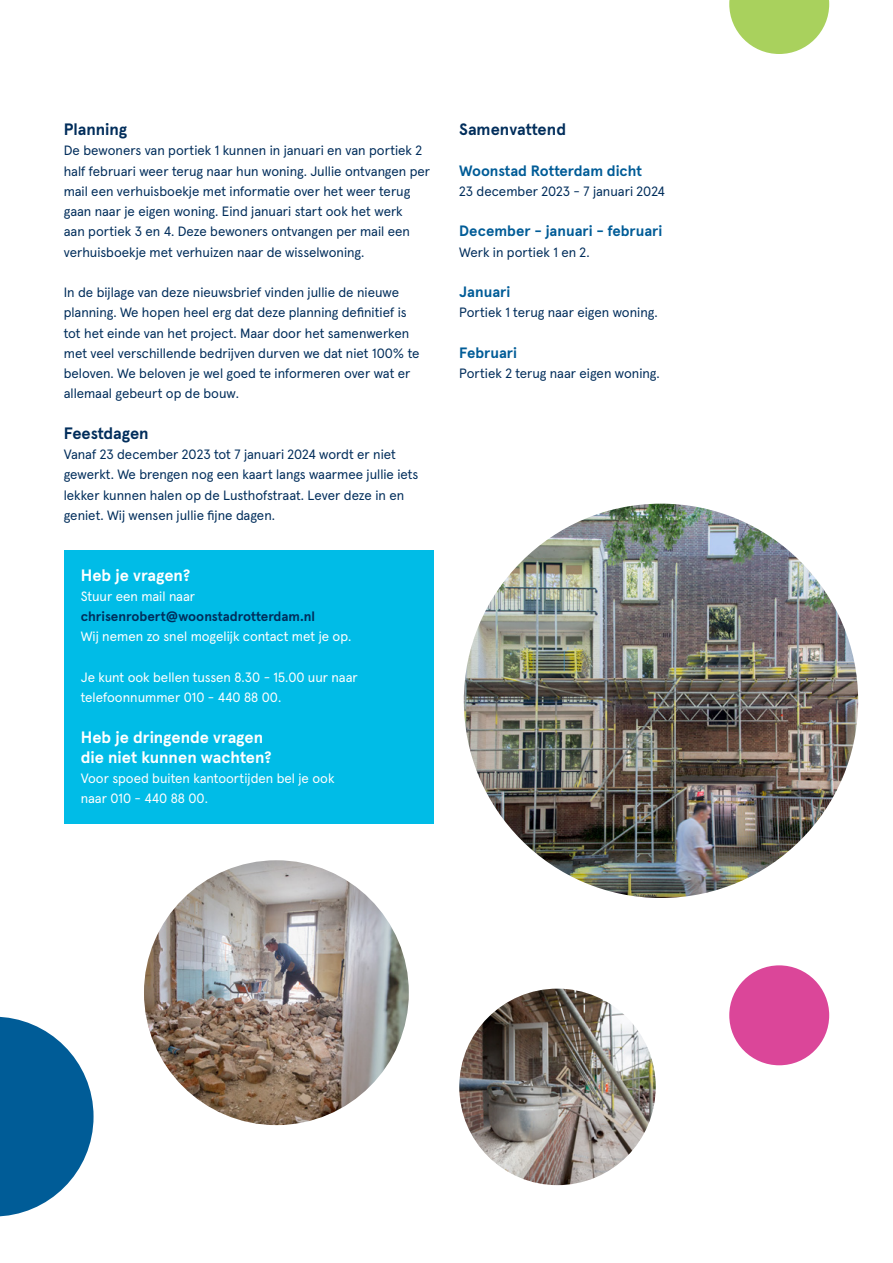
<style>
.page{position:relative;width:893px;height:1263px;background:#fff}
.page>*{position:absolute;margin:0;border:0;box-sizing:border-box;transform-origin:0 0}
.t1{font:700 16.5px/20.2px "Apercu Pro";color:#fff}
.t2{font:700 16.5px "Apercu Pro";letter-spacing:-.005em;color:#002d5b}
.t3{font:700 15px "Apercu Pro";color:#005c97}
.t4{font:13.5px/20.2px "Apercu Pro";color:#002d5b}
.t5{font:13.5px/20.2px "Apercu Pro";color:#fff}
.t6{font:700 13.5px "Apercu Pro";letter-spacing:-.005em;color:#002d5b}
</style>
<div class="page">
<div style="left:64px;top:550px;width:370px;height:274px;background:#00bce7"></div>
<svg style="left:0;top:1017px;width:94px;height:199px"></svg>
<div style="left:729px;top:965px;width:100px;height:100px;background:#db4699;border-radius:50%"></div>
<svg style="left:729px;top:0;width:100px;height:54px"></svg>
<img style="left:464px;top:504px;width:394px;height:394px;border-radius:197px">
<img style="left:144px;top:860px;width:265px;height:265px;border-radius:132px">
<img style="left:459px;top:989px;width:197px;height:196px;border-radius:98px">
<p class="t2" style="left:64px;top:116px;width:65px">Planning</p>
<p class="t4" style="left:64px;top:139px;width:368px">De bewoners van portiek 1 kunnen in januari en van portiek 2 half februari weer terug naar hun woning. Jullie ontvangen per mail een verhuisboekje met informatie over het weer terug gaan naar je eigen woning. Eind januari start ook het werk<br>aan portiek 3 en 4. Deze bewoners ontvangen per mail een verhuisboekje met verhuizen naar de wisselwoning.</p>
<p class="t4" style="left:64px;top:281px;width:357px">In de bijlage van deze nieuwsbrief vinden jullie de nieuwe planning. We hopen heel erg dat deze planning definitief is tot het einde van het project. Maar door het samenwerken met veel verschillende bedrijven durven we dat niet 100% te beloven. We beloven je wel goed te informeren over wat er allemaal gebeurt op de bouw.</p>
<p class="t2" style="left:64px;top:420px;width:86px">Feestdagen</p>
<p class="t4" style="left:64px;top:443px;width:356px">Vanaf 23 december 2023 tot 7 januari 2024 wordt er niet gewerkt. We brengen nog een kaart langs waarmee jullie iets lekker kunnen halen op de Lusthofstraat. Lever deze in en geniet. Wij wensen jullie fijne dagen.</p>
<p class="t1" style="left:81px;top:564px;width:111px">Heb je vragen?</p>
<p class="t5" style="left:81px;top:585px;width:116px">Stuur een mail naar</p>
<p class="t6" style="left:81px;top:606px;width:236px">chrisenrobert@woonstadrotterdam.nl</p>
<p class="t5" style="left:81px;top:625px;width:272px">Wij nemen zo snel mogelijk contact met je op.</p>
<p class="t5" style="left:81px;top:666px;width:279px">Je kunt ook bellen tussen 8.30 - 15.00 uur naar telefoonnummer 010 - 440 88 00.</p>
<p class="t1" style="left:81px;top:726px;width:193px">Heb je dringende vragen die niet kunnen wachten?</p>
<p class="t5" style="left:81px;top:767px;width:255px">Voor spoed buiten kantoortijden bel je ook naar 010 - 440 88 00.</p>
<p class="t2" style="left:459px;top:116px;width:108px">Samenvattend</p>
<p class="t3" style="left:459px;top:159px;width:184px">Woonstad Rotterdam dicht</p>
<p class="t4" style="left:459px;top:180px;width:207px">23 december 2023 - 7 januari 2024</p>
<p class="t3" style="left:459px;top:219px;width:205px">December - januari - februari</p>
<p class="t4" style="left:459px;top:241px;width:132px">Werk in portiek 1 en 2.</p>
<p class="t3" style="left:459px;top:280px;width:53px">Januari</p>
<p class="t4" style="left:459px;top:301px;width:200px">Portiek 1 terug naar eigen woning.</p>
<p class="t3" style="left:459px;top:341px;width:59px">Februari</p>
<p class="t4" style="left:459px;top:362px;width:202px">Portiek 2 terug naar eigen woning.</p>
</div>
